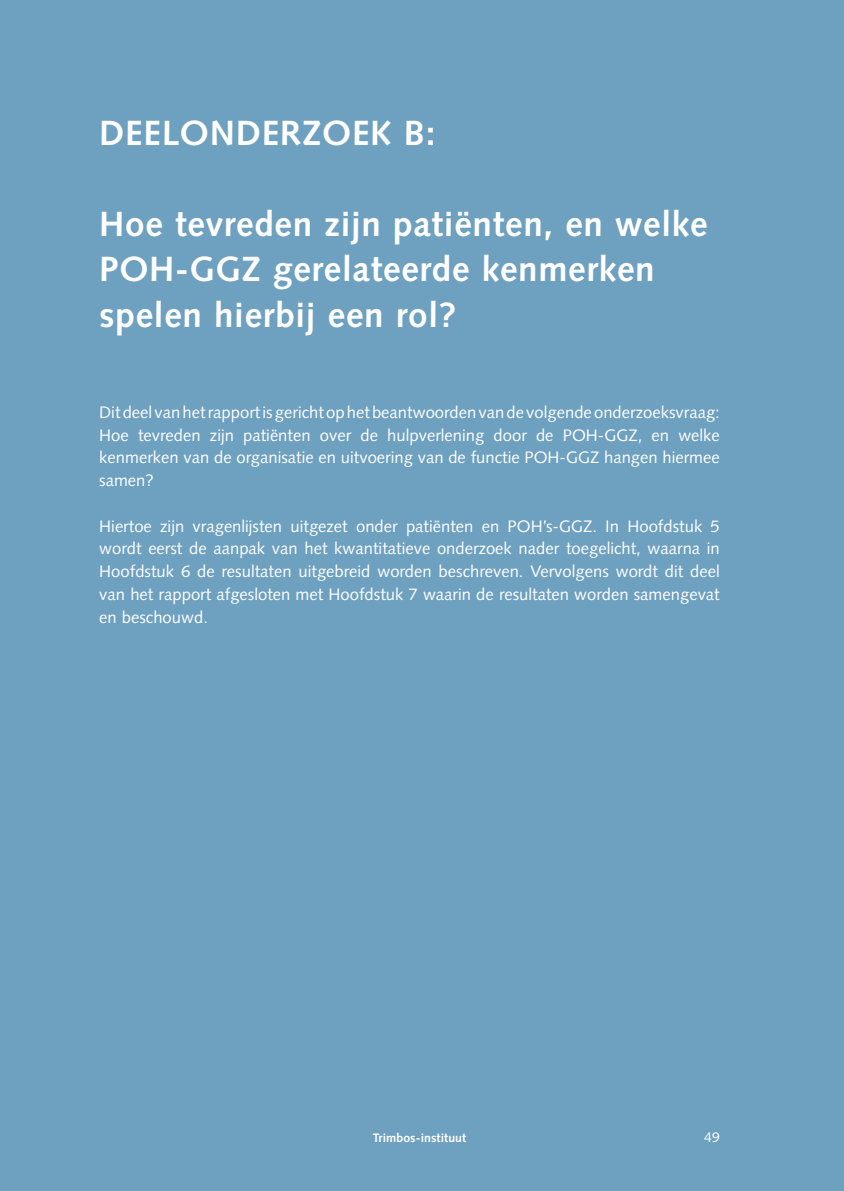
<style>
.page{position:relative;width:844px;height:1191px;background:#fff}
.page>*{position:absolute;margin:0;border:0;box-sizing:border-box;transform-origin:0 0}
.t1{font:700 35px/45.5px "Syntax LT Std";letter-spacing:.02em;color:#fff}
.t2{font:16.62px/22.8px "Syntax LT Std";color:#fff;text-align:justify}
.t3{font:14px "Syntax LT Std";color:#fff}
.t4{font:700 12.25px "Syntax";letter-spacing:.005em;color:#fff}
</style>
<div class="page">
<div style="left:0;top:0;width:843px;height:1191px;background:#6ea0c0"></div>
<h1 class="t1" style="left:99px;top:110px;width:338px">DEELONDERZOEK B:</h1>
<h1 class="t1" style="left:99px;top:201px;width:609px">Hoe tevreden zijn patiënten, en welke<br>POH-GGZ gerelateerde kenmerken spelen hierbij een rol?</h1>
<p class="t2" style="left:99px;top:401px;width:622px">Dit deel van het rapport is gericht op het beantwoorden van de volgende onderzoeksvraag:<br>Hoe tevreden zijn patiënten over de hulpverlening door de POH-GGZ, en welke kenmerken van de organisatie en uitvoering van de functie POH-GGZ hangen hiermee samen?</p>
<p class="t2" style="left:99px;top:514px;width:622px">Hiertoe zijn vragenlijsten uitgezet onder patiënten en POH’s-GGZ. In Hoofdstuk 5 wordt eerst de aanpak van het kwantitatieve onderzoek nader toegelicht, waarna in Hoofdstuk 6 de resultaten uitgebreid worden beschreven. Vervolgens wordt dit deel van het rapport afgesloten met Hoofdstuk 7 waarin de resultaten worden samengevat en beschouwd.</p>
<p class="t4" style="left:372px;top:1131px;width:95px">Trimbos-instituut</p>
<p class="t3" style="left:704px;top:1129px;width:17px">49</p>
</div>
